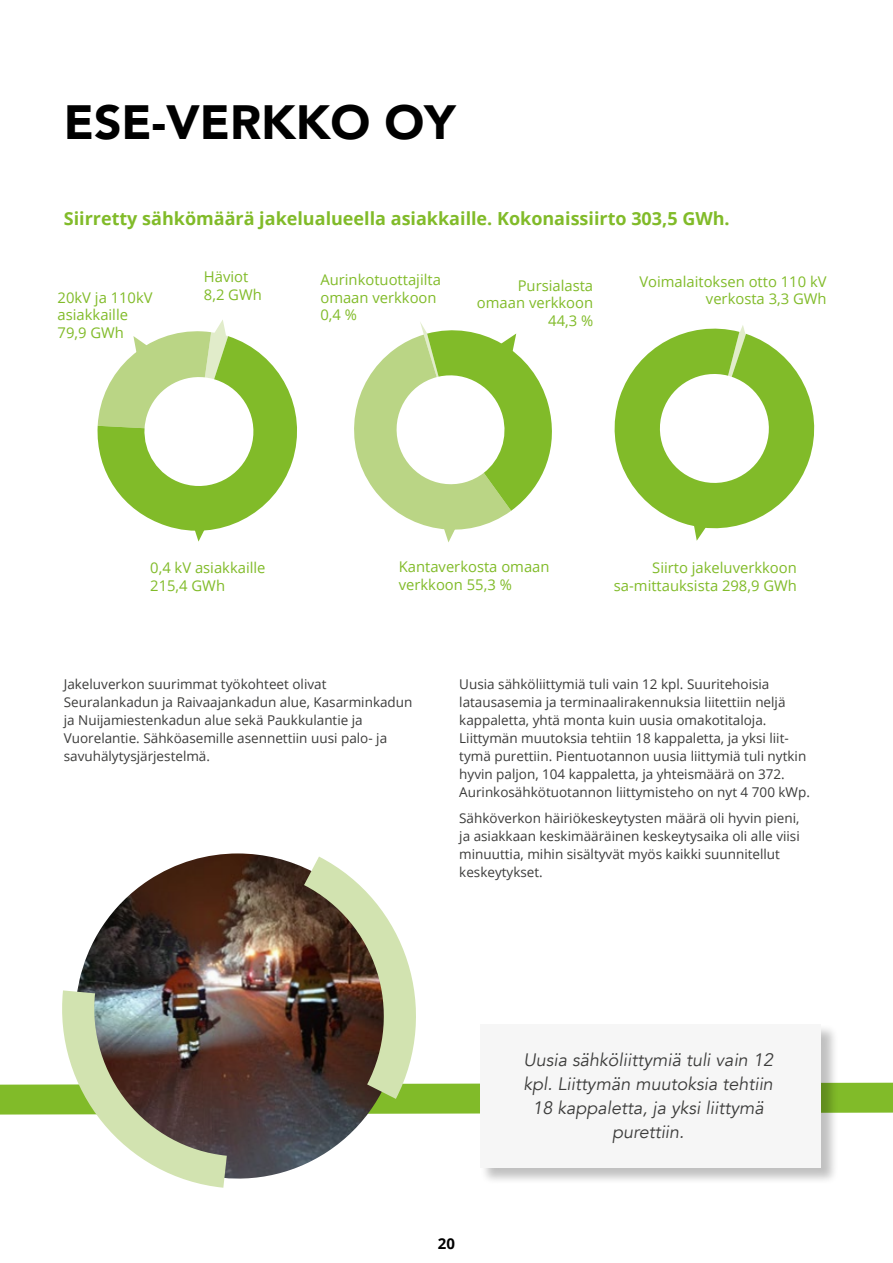
<style>
.page{position:relative;width:893px;height:1263px;background:#fff}
.page>*{position:absolute;margin:0;border:0;box-sizing:border-box;transform-origin:0 0}
.t1{font:900 48px "Avenir";color:#000}
.t2{font:italic 18px/24px "Avenir";color:#3c3c3b;text-align:center}
.t3{font:700 18px "Open Sans";color:#81bb29}
.t4{font:700 15px "Open Sans";color:#000}
.t5{font:14.85px/17.7px "Open Sans";color:#81bb29}
.t6{font:13.5px/18px "Open Sans";color:#3c3c3b}
</style>
<div class="page">
<div style="left:0;top:1083px;width:893px;height:31px;background:#81bb29"></div>
<div style="left:481px;top:1024px;width:357px;height:161px;background:#000;opacity:.25"></div>
<div style="left:480px;top:1024px;width:341px;height:143px;background:#f6f6f6"></div>
<img style="left:86px;top:853px;width:263px;height:324px">
<img style="left:50px;top:957px;width:210px;height:231px">
<img style="left:268px;top:853px;width:155px;height:282px">
<svg style="left:97px;top:320px;width:200px;height:222px"></svg>
<svg style="left:614px;top:325px;width:201px;height:215px"></svg>
<svg style="left:354px;top:322px;width:198px;height:220px"></svg>
<h1 class="t1" style="left:64px;top:81px;width:393px">ESE-VERKKO OY</h1>
<h2 class="t3" style="left:64px;top:206px;width:667px">Siirretty sähkömäärä jakelualueella asiakkaille. Kokonaissiirto 303,5 GWh.</h2>
<p class="t5" style="left:204px;top:268px;width:46px">Häviot</p>
<p class="t5" style="left:58px;top:288px;width:97px">20kV ja 110kV</p>
<p class="t5" style="left:204px;top:286px;width:59px">8,2 GWh</p>
<p class="t5" style="left:58px;top:306px;width:72px">asiakkaille<br>79,9 GWh</p>
<p class="t5" style="left:320px;top:270px;width:122px">Aurinkotuottajilta omaan verkkoon<br>0,4 %</p>
<p class="t5" style="left:639px;top:272px;width:189px;text-align:right">Voimalaitoksen otto 110 kV verkosta 3,3 GWh</p>
<p class="t5" style="left:477px;top:276px;width:118px;text-align:right">Pursialasta omaan verkkoon<br>44,3 %</p>
<p class="t5" style="left:150px;top:558px;width:117px">0,4 kV asiakkaille<br>215,4 GWh</p>
<p class="t5" style="left:399px;top:557px;width:152px">Kantaverkosta omaan verkkoon 55,3 %</p>
<p class="t5" style="left:614px;top:558px;width:184px;text-align:right">Siirto jakeluverkkoon sa-mittauksista 298,9 GWh</p>
<p class="t6" style="left:64px;top:674px;width:350px">Jakeluverkon suurimmat työkohteet olivat Seuralankadun ja Raivaajankadun alue, Kasarminkadun ja Nuijamiestenkadun alue sekä Paukkulantie ja Vuorelantie. Sähköasemille asennettiin uusi palo- ja savuhälytysjärjestelmä.</p>
<p class="t6" style="left:459px;top:674px;width:352px">Uusia sähköliittymiä tuli vain 12 kpl. Suuritehoisia latausasemia ja terminaalirakennuksia liitettiin neljä kappaletta, yhtä monta kuin uusia omakotitaloja.<br>Liittymän muutoksia tehtiin 18 kappaletta, ja yksi liit - tymä purettiin. Pientuotannon uusia liittymiä tuli nytkin hyvin paljon, 104 kappaletta, ja yhteismäärä on 372.<br>Aurinkosähkötuotannon liittymisteho on nyt 4 700 kWp.</p>
<p class="t6" style="left:459px;top:809px;width:342px">Sähköverkon häiriökeskeytysten määrä oli hyvin pieni, ja asiakkaan keskimääräinen keskeytysaika oli alle viisi minuuttia, mihin sisältyvät myös kaikki suunnitellut keskeytykset.</p>
<p class="t4" style="left:438px;top:1233px;width:19px">20</p>
<h2 class="t2" style="left:523px;top:1048px;width:251px">Uusia sähköliittymiä tuli vain 12 kpl. Liittymän muutoksia tehtiin<br>18 kappaletta, ja yksi liittymä purettiin.</h2>
</div>
